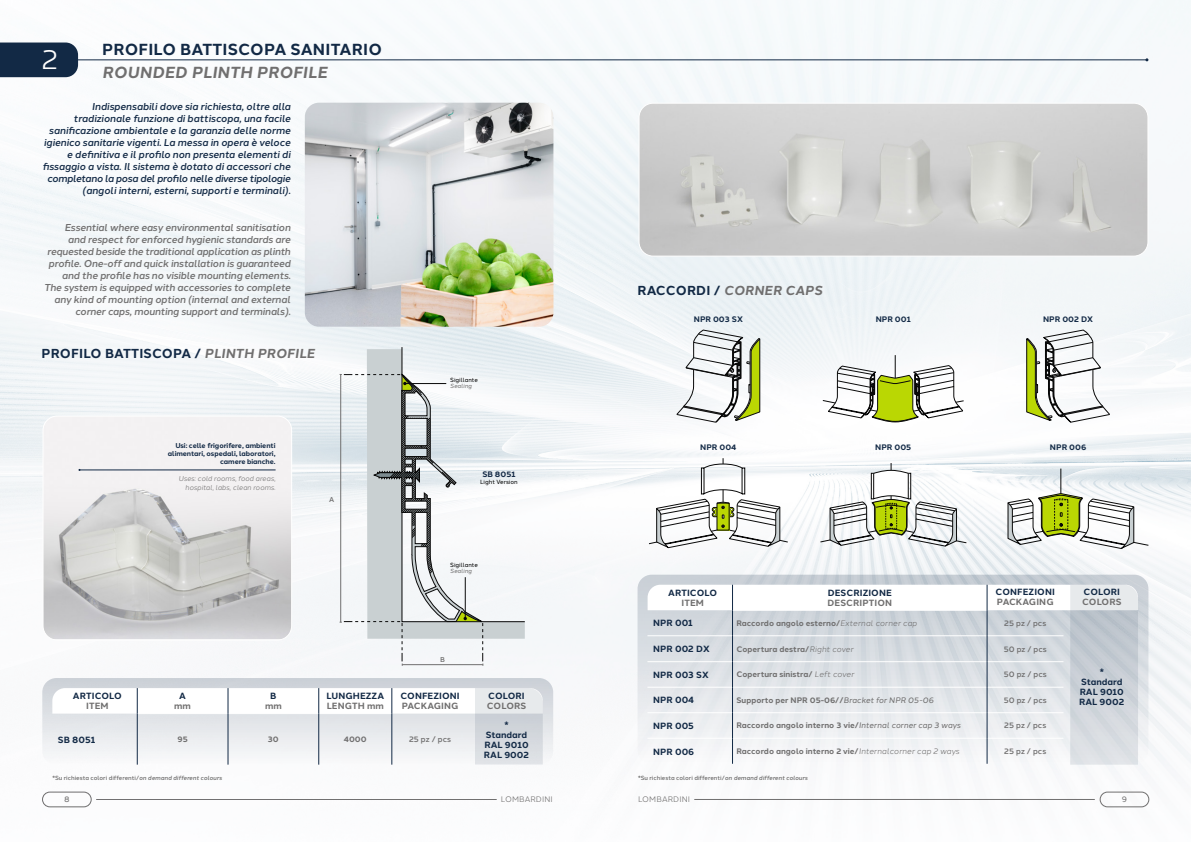
<style>
.page{position:relative;width:1191px;height:842px;background:#fff}
.page>*{position:absolute;margin:0;border:0;box-sizing:border-box;transform-origin:0 0}
.t1{font:27.5px "Halcom";color:#fff}
.t2{font:700 16px "Halcom";letter-spacing:.01em;color:#122945}
.t3{font:italic 700 16px "Halcom";letter-spacing:.01em;color:#706f6f}
.t4{font:700 13px "Halcom";letter-spacing:.01em;color:#122945}
.t5{font:italic 700 13px "Halcom";letter-spacing:.01em;color:#706f6f}
.t6{font:italic 500 10px/12px "Halcom";letter-spacing:-.01em;color:#122945;text-align:right}
.t7{font:italic 500 10px/12px "Halcom";letter-spacing:-.02em;color:#706f6f;text-align:right}
.t8{font:700 9px/10px "Halcom";letter-spacing:.01em;color:#122945;text-align:center}
.t9{font:700 9px "Halcom";letter-spacing:.01em;color:#706f6f}
.t10{font:700 8px "Halcom";color:#706f6f}
.t11{font:500 8px "Halcom";color:#706f6f}
.t12{font:700 8px "Halcom";color:#122945}
.t13{font:8px "Halcom";letter-spacing:.01em;color:#706f6f}
.t14{font:8px "Halcom";color:#706f6f}
.t15{font:700 7px/8.4px "Halcom";letter-spacing:-.01em;color:#122945;text-align:right}
.t16{font:italic 7px/8.4px "Halcom";letter-spacing:-.01em;color:#706f6f;text-align:right}
.t17{font:500 7px "Halcom";color:#706f6f}
.t18{font:500 6px "Halcom";color:#706f6f}
.t19{font:6px "Halcom";color:#000}
.t20{font:italic 6px "Halcom";color:#706f6f}
.s1{font-style:italic;color:#706f6f}
.s2{font-style:normal;color:#122945}
.s3{font-weight:400;font-style:italic}
.s4{font-style:italic}
</style>
<div class="page">
<img style="left:0;top:0;width:1191px;height:808px">
<div style="left:0;top:43px;width:78px;height:34px;background:#122945"></div>
<hr style="left:75px;top:59px;width:1072px;height:1px;background:#122945">
<img style="left:305px;top:103px;width:248px;height:224px">
<svg style="left:676px;top:329px;width:84px;height:94px"></svg>
<svg style="left:822px;top:355px;width:142px;height:67px"></svg>
<svg style="left:1025px;top:329px;width:85px;height:103px"></svg>
<svg style="left:648px;top:458px;width:140px;height:90px"></svg>
<svg style="left:820px;top:463px;width:146px;height:84px"></svg>
<svg style="left:1007px;top:469px;width:142px;height:80px"></svg>
<img style="left:639px;top:103px;width:509px;height:153px">
<div style="left:638px;top:103px;width:510px;height:154px;border:1px solid #fff;border-radius:14px"></div>
<svg style="left:339px;top:347px;width:186px;height:319px"></svg>
<svg style="left:637px;top:575px;width:511px;height:190px;background:#d0d6dc"></svg>
<img style="left:43px;top:416px;width:249px;height:223px">
<div style="left:43px;top:416px;width:249px;height:224px;border:1px solid #fff;border-radius:14px"></div>
<hr style="left:79px;top:470px;width:196px;height:1px;background:#122945">
<div style="left:42px;top:678px;width:511px;height:87px;background:linear-gradient(to bottom,#cacfd6,#f9f9fa);border-radius:14px"></div>
<svg style="left:647px;top:585px;width:491px;height:180px"></svg>
<svg style="left:52px;top:688px;width:491px;height:76px"></svg>
<hr style="left:137px;top:714px;width:1px;height:51px;background:#122945">
<hr style="left:228px;top:714px;width:1px;height:51px;background:#122945">
<hr style="left:318px;top:714px;width:1px;height:51px;background:#122945">
<hr style="left:391px;top:714px;width:1px;height:51px;background:#122945">
<div style="left:42px;top:792px;width:49px;height:15px;border:1px solid #706f6f;border-radius:7px"></div>
<hr style="left:96px;top:799px;width:401px;height:1px;background:#706f6f">
<hr style="left:694px;top:799px;width:400px;height:1px;background:#706f6f">
<div style="left:1100px;top:792px;width:49px;height:15px;border:1px solid #706f6f;border-radius:7px"></div>
<h2 class="t2" style="left:102px;top:36px;width:281px">PROFILO BATTISCOPA SANITARIO</h2>
<h1 class="t1" style="left:42px;top:38px;width:19px">2</h1>
<h2 class="t3" style="left:102px;top:59px;width:227px">ROUNDED PLINTH PROFILE</h2>
<p class="t6" style="left:42px;top:100px;width:250px">Indispensabili dove sia richiesta, oltre alla tradizionale funzione di battiscopa, una facile sanificazione ambientale e la garanzia delle norme igienico sanitarie vigenti. La messa in opera è veloce e definitiva e il profilo non presenta elementi di fissaggio a vista. Il sistema è dotato di accessori che completano la posa del profilo nelle diverse tipologie (angoli interni, esterni, supporti e terminali).</p>
<p class="t7" style="left:44px;top:220px;width:248px">Essential where easy environmental sanitisation and respect for enforced hygienic standards are requested beside the traditional application as plinth profile. One-off and quick installation is guaranteed and the profile has no visible mounting elements.<br>The system is equipped with accessories to complete any kind of mounting option (internal and external corner caps, mounting support and terminals).</p>
<h3 class="t4" style="left:42px;top:343px;width:275px">PROFILO BATTISCOPA / <span class="s1">PLINTH PROFILE</span></h3>
<p class="t15" style="left:168px;top:440px;width:109px">Usi: celle frigorifere, ambienti alimentari, ospedali, laboratori, camere bianche.</p>
<p class="t16" style="left:178px;top:474px;width:99px">Uses: cold rooms, food areas, hospital, labs, clean rooms.</p>
<p class="t17" style="left:329px;top:494px;width:7px">A</p>
<p class="t19" style="left:450px;top:375px;width:29px">Sigillante</p>
<p class="t20" style="left:450px;top:381px;width:23px">Sealing</p>
<p class="t12" style="left:482px;top:468px;width:35px">SB 8051</p>
<p class="t19" style="left:480px;top:477px;width:39px">Light Version</p>
<p class="t19" style="left:450px;top:560px;width:29px">Sigillante</p>
<p class="t20" style="left:450px;top:566px;width:23px">Sealing</p>
<p class="t8" style="left:73px;top:690px;width:51px">ARTICOLO</p>
<p class="t9" style="left:86px;top:699px;width:24px">ITEM</p>
<p class="t8" style="left:179px;top:690px;width:8px">A</p>
<p class="t9" style="left:174px;top:699px;width:18px">mm</p>
<p class="t8" style="left:270px;top:690px;width:8px">B</p>
<p class="t9" style="left:265px;top:699px;width:18px">mm</p>
<p class="t8" style="left:326px;top:690px;width:59px">LUNGHEZZA</p>
<p class="t9" style="left:327px;top:698px;width:59px">LENGTH mm</p>
<p class="t17" style="left:440px;top:654px;width:6px">B</p>
<p class="t8" style="left:400px;top:690px;width:61px">CONFEZIONI</p>
<p class="t9" style="left:402px;top:698px;width:58px">PACKAGING</p>
<p class="t8" style="left:488px;top:690px;width:38px">COLORI</p>
<p class="t9" style="left:487px;top:698px;width:41px">COLORS</p>
<p class="t8" style="left:58px;top:734px;width:39px">SB 8051</p>
<p class="t10" style="left:177px;top:733px;width:12px">95</p>
<p class="t10" style="left:268px;top:733px;width:12px">30</p>
<p class="t10" style="left:344px;top:733px;width:24px">4000</p>
<p class="t11" style="left:409px;top:733px;width:44px">25 pz / pcs</p>
<p class="t8" style="left:484px;top:719px;width:47px">*<br>Standard<br>RAL 9010<br>RAL 9002</p>
<h3 class="t5" style="left:637px;top:280px;width:186px"><span class="s2">RACCORDI /</span> CORNER CAPS</h3>
<p class="t12" style="left:694px;top:312px;width:51px">NPR 003 SX</p>
<p class="t12" style="left:875px;top:312px;width:37px">NPR 001</p>
<p class="t12" style="left:1043px;top:312px;width:52px">NPR 002 DX</p>
<p class="t12" style="left:700px;top:441px;width:38px">NPR 004</p>
<p class="t12" style="left:875px;top:441px;width:38px">NPR 005</p>
<p class="t12" style="left:1050px;top:441px;width:38px">NPR 006</p>
<p class="t8" style="left:668px;top:587px;width:51px">ARTICOLO</p>
<p class="t9" style="left:681px;top:595px;width:24px">ITEM</p>
<p class="t8" style="left:827px;top:587px;width:66px">DESCRIZIONE</p>
<p class="t9" style="left:827px;top:595px;width:66px">DESCRIPTION</p>
<p class="t8" style="left:995px;top:587px;width:61px">CONFEZIONI</p>
<p class="t9" style="left:997px;top:595px;width:58px">PACKAGING</p>
<p class="t8" style="left:1083px;top:587px;width:38px">COLORI</p>
<p class="t9" style="left:1082px;top:595px;width:41px">COLORS</p>
<p class="t8" style="left:653px;top:617px;width:41px">NPR 001</p>
<p class="t10" style="left:736px;top:617px;width:182px">Raccordo angolo esterno/<span class="s3">External corner cap</span></p>
<p class="t11" style="left:1004px;top:617px;width:44px">25 pz / pcs</p>
<p class="t8" style="left:653px;top:643px;width:58px">NPR 002 DX</p>
<p class="t10" style="left:736px;top:642px;width:118px">Copertura destra/<span class="s3">Right cover</span></p>
<p class="t11" style="left:1003px;top:642px;width:45px">50 pz / pcs</p>
<p class="t8" style="left:653px;top:669px;width:57px">NPR 003 SX</p>
<p class="t10" style="left:736px;top:668px;width:119px">Copertura sinistra/ <span class="s3">Left cover</span></p>
<p class="t11" style="left:1003px;top:668px;width:45px">50 pz / pcs</p>
<p class="t8" style="left:653px;top:694px;width:43px">NPR 004</p>
<p class="t10" style="left:736px;top:694px;width:199px">Supporto per NPR 05-06//<span class="s3">Bracket for NPR 05-06</span></p>
<p class="t11" style="left:1003px;top:694px;width:45px">50 pz / pcs</p>
<p class="t8" style="left:653px;top:720px;width:42px">NPR 005</p>
<p class="t10" style="left:736px;top:719px;width:225px">Raccordo angolo interno 3 vie/<span class="s3">Internal corner cap 3 ways</span></p>
<p class="t11" style="left:1004px;top:719px;width:44px">25 pz / pcs</p>
<p class="t8" style="left:653px;top:746px;width:43px">NPR 006</p>
<p class="t10" style="left:736px;top:745px;width:224px">Raccordo angolo interno 2 vie/<span class="s3">Internalcorner cap 2 ways</span></p>
<p class="t11" style="left:1004px;top:745px;width:44px">25 pz / pcs</p>
<p class="t8" style="left:1079px;top:666px;width:47px">*<br>Standard<br>RAL 9010<br>RAL 9002</p>
<p class="t18" style="left:52px;top:773px;width:171px">*Su richiesta colori differenti/<span class="s4">on demand different colours</span></p>
<p class="t18" style="left:638px;top:773px;width:171px">*Su richiesta colori differenti/<span class="s4">on demand different colours</span></p>
<p class="t14" style="left:64px;top:793px;width:7px">8</p>
<p class="t13" style="left:501px;top:793px;width:54px">LOMBARDINI</p>
<p class="t13" style="left:638px;top:793px;width:54px">LOMBARDINI</p>
<p class="t14" style="left:1121px;top:793px;width:7px">9</p>
</div>
